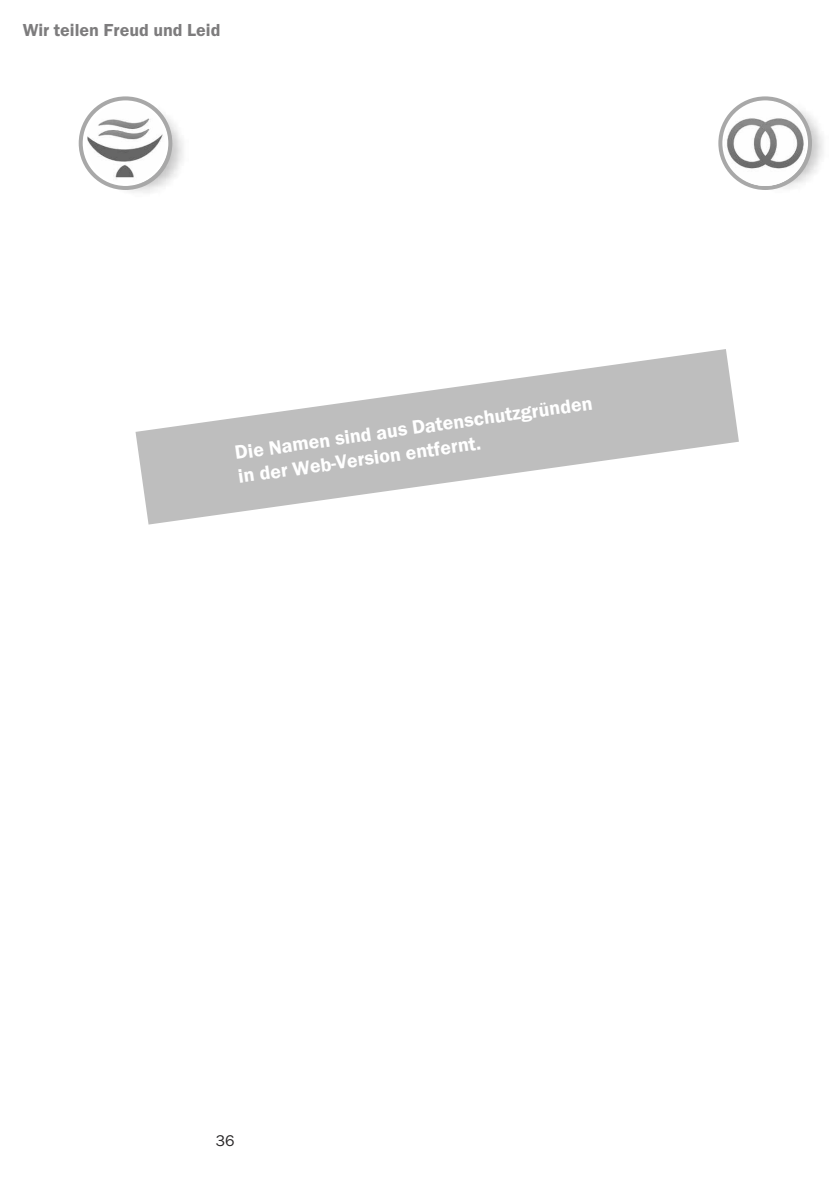
<style>
.page{position:relative;width:840px;height:1191px;background:#fff}
.page>*{position:absolute;margin:0;border:0;box-sizing:border-box;transform-origin:0 0}
.t1{font:600 20px/24px "Franklin Gothic";color:#fff}
.t2{font:600 18px "Franklin Gothic";color:#7d7c7d}
.t3{font:16px "Franklin Gothic";color:#272526}
</style>
<div class="page">
<img style="left:127px;top:122px;width:56px;height:71px">
<svg style="left:79px;top:96px;width:93px;height:94px"></svg>
<img style="left:87px;top:103px;width:78px;height:80px;border-radius:50%">
<img style="left:811px;top:117px;width:12px;height:58px">
<svg style="left:718px;top:96px;width:93px;height:94px"></svg>
<img style="left:723px;top:101px;width:82px;height:85px;border-radius:50%">
<svg style="left:135px;top:349px;width:603px;height:175px;fill:#bebebe"></svg>
<p class="t2" style="left:23px;top:19px;width:199px">Wir teilen Freud und Leid</p>
<p class="t1" style="left:233px;top:440px;width:362px;rotate:-8deg">Die Namen sind aus Datenschutzgründen in der Web-Version entfernt.</p>
<p class="t3" style="left:215px;top:1131px;width:20px">36</p>
</div>
